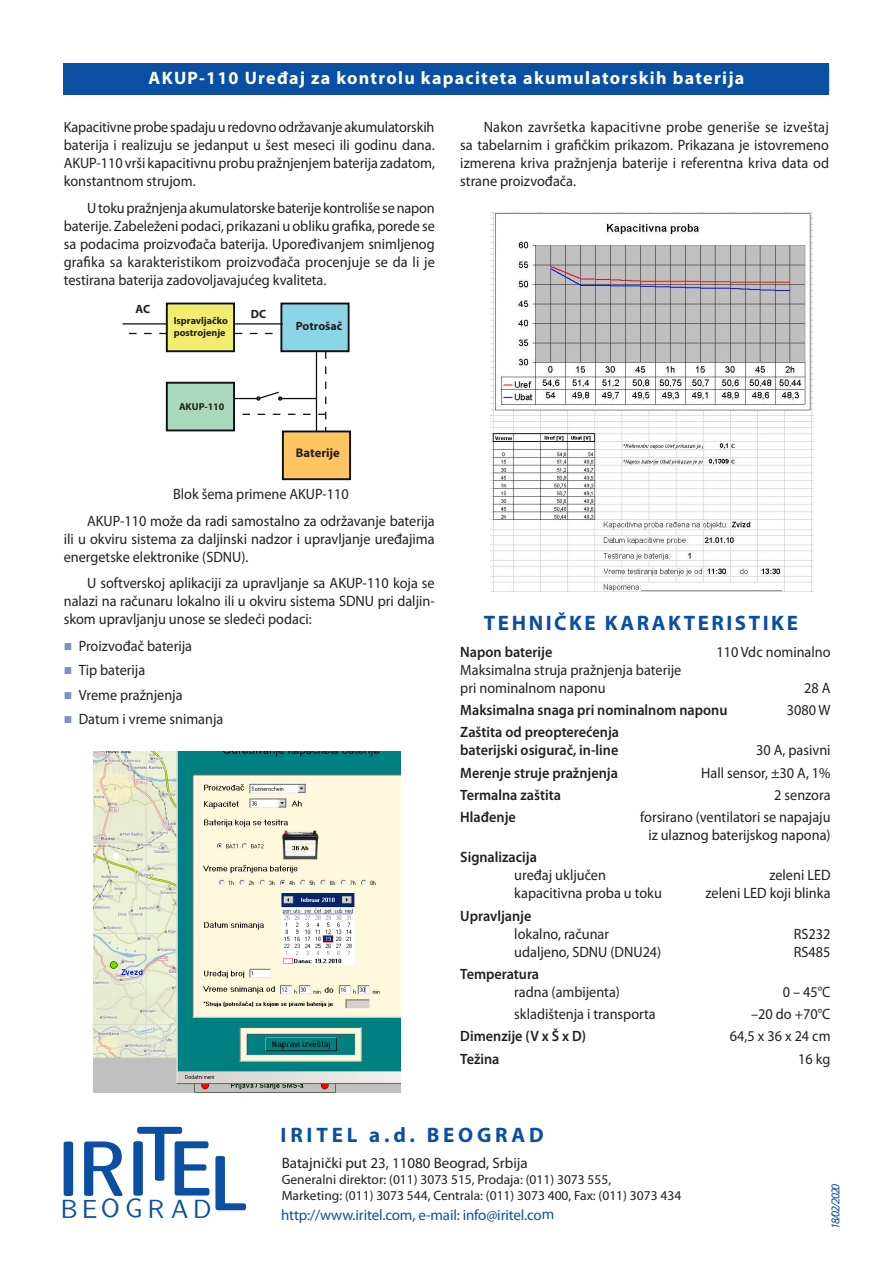
<style>
.page{position:relative;width:893px;height:1263px;background:#fff}
.page>*{position:absolute;margin:0;border:0;box-sizing:border-box;transform-origin:0 0}
.t1{font:81px "CMSSDC10";color:#0a4fa2}
.t2{font:27px "CMSS10";letter-spacing:.46em;color:#0a4fa2}
.Drugi_levo_srpski{font:700 21px "Myriad Pro";letter-spacing:.12em;color:#0a4fa2}
.IRITEL_AD{font:700 21px "Myriad Pro";letter-spacing:.18em;color:#0a4fa2}
.Naslov2{font:700 18px "Myriad Pro";letter-spacing:.07em;color:#fff}
.Drugi_levo_srpski-2{font:15px/18px "Myriad Pro";color:#231f20;text-align:justify;scale:.95 1}
.Podaci-n{font:15px/18px "Myriad Pro";color:#231f20;scale:.95 1}
.Osnovni_levo_10pt{font:15px/18px "Myriad Pro";letter-spacing:-.005em;color:#231f20;text-align:justify;scale:.95 1}
.Podaci-n-2{font:600 15px/18px "Myriad Pro";color:#231f20;scale:.95 1}
.bulet_srpski{font:15px "Myriad Pro";color:#231f20;scale:.95 1}
.www{font:15px "Myriad Pro";letter-spacing:-.01em;color:#0a4fa2}
.Adresa{font:15px "Myriad Pro";color:#231f20}
.Podaci{font:15px "Myriad Pro";color:#231f20;scale:.95 1}
.Telefoni{font:13.5px "Myriad Pro";color:#231f20}
.t3{font:700 12.6px "Myriad Pro";color:#231f20}
.t4{font:700 12px "Myriad Pro";color:#231f20}
.Pub_date{font:italic 12px "Myriad Pro";letter-spacing:-.09em;color:#0a4fa2}
.t5{font:700 10.05px/12.1px "Myriad Pro";color:#231f20}
.s1{font-weight:600}
</style>
<div class="page">
<div style="left:64px;top:64px;width:765px;height:31px;background:#0a4fa2"></div>
<img style="left:94px;top:751px;width:306px;height:342px">
<img style="left:490px;top:213px;width:323px;height:379px">
<div style="left:167px;top:383px;width:67px;height:47px;background:#a9d8bd"></div>
<div style="left:166px;top:382px;width:69px;height:49px;border:2px solid #0c0f13"></div>
<div style="left:167px;top:303px;width:67px;height:48px;background:#f1ed70"></div>
<div style="left:166px;top:303px;width:69px;height:49px;border:2px solid #0c0f13"></div>
<div style="left:281px;top:303px;width:68px;height:48px;background:#8bd5e7"></div>
<div style="left:280px;top:303px;width:70px;height:49px;border:2px solid #0c0f13"></div>
<div style="left:283px;top:431px;width:67px;height:48px;background:#fec562"></div>
<div style="left:282px;top:430px;width:69px;height:50px;border:2px solid #0c0f13"></div>
<hr style="left:122px;top:323px;width:45px;height:1px;background:#0c0f13">
<hr style="left:234px;top:323px;width:49px;height:1px;background:#0c0f13">
<svg style="left:235px;top:333px;width:38px;height:1px"></svg>
<svg style="left:234px;top:351px;width:92px;height:80px"></svg>
<svg style="left:129px;top:333px;width:38px;height:1px"></svg>
<p class="Naslov2" style="left:149px;top:66px;width:597px">AKUP-110 Uređaj za kontrolu kapaciteta akumulatorskih baterija</p>
<p class="Osnovni_levo_10pt" style="left:64px;top:118px;width:392px">Kapacitivne probe spadaju u redovno održavanje akumulatorskih baterija i realizuju se jedanput u šest meseci ili godinu dana.<br>AKUP-110 vrši kapacitivnu probu pražnjenjem baterija zadatom, konstantnom strujom.</p>
<p class="Drugi_levo_srpski-2" style="left:64px;top:198px;width:392px;text-indent:23px">U toku pražnjenja akumulatorske baterije kontroliše se napon baterije. Zabeleženi podaci, prikazani u obliku grafika, porede se sa podacima proizvođača baterija. Upoređivanjem snimljenog grafika sa karakteristikom proizvođača procenjuje se da li je testirana baterija zadovoljavajućeg kvaliteta.</p>
<p class="t4" style="left:135px;top:301px;width:16px">AC</p>
<p class="t4" style="left:251px;top:306px;width:17px">DC</p>
<p class="t5" style="left:174px;top:314px;width:56px">Ispravljačko postrojenje</p>
<p class="t4" style="left:296px;top:318px;width:48px">Potrošač</p>
<p class="Drugi_levo_srpski-2" style="left:460px;top:118px;width:390px;text-indent:23px">Nakon završetka kapacitivne probe generiše se izveštaj sa tabelarnim i grafičkim prikazom. Prikazana je istovremeno izmerena kriva pražnjenja baterije i referentna kriva data od strane proizvođača.</p>
<p class="t5" style="left:179px;top:400px;width:47px">AKUP-110</p>
<p class="t3" style="left:296px;top:444px;width:45px">Baterije</p>
<p class="Drugi_levo_srpski-2" style="left:173px;top:485px;width:186px">Blok šema primene AKUP-110</p>
<p class="Drugi_levo_srpski-2" style="left:64px;top:512px;width:392px;text-indent:23px">AKUP-110 može da radi samostalno za održavanje baterija ili u okviru sistema za daljinski nadzor i upravljanje uređajima energetske elektronike (SDNU).</p>
<p class="Drugi_levo_srpski-2" style="left:64px;top:574px;width:392px;text-indent:23px">U softverskoj aplikaciji za upravljanje sa AKUP-110 koja se nalazi na računaru lokalno ili u okviru sistema SDNU pri daljin&shy;skom upravljanju unose se sledeći podaci:</p>
<p class="bulet_srpski" style="left:79px;top:637px;width:121px">Proizvođač baterija</p>
<p class="bulet_srpski" style="left:79px;top:661px;width:71px">Tip baterija</p>
<p class="bulet_srpski" style="left:79px;top:685px;width:111px">Vreme pražnjenja</p>
<p class="bulet_srpski" style="left:79px;top:710px;width:154px">Datum i vreme snimanja</p>
<p class="Drugi_levo_srpski" style="left:484px;top:609px;width:316px">TEHNIČKE KARAKTERISTIKE</p>
<p class="Podaci-n-2" style="left:460px;top:642px;width:98px">Napon baterije</p>
<p class="Podaci-n" style="left:716px;top:642px;width:122px">110 Vdc nominalno</p>
<p class="Podaci-n" style="left:460px;top:660px;width:234px">Maksimalna struja pražnjenja baterije pri nominalnom naponu</p>
<p class="Podaci-n" style="left:804px;top:678px;width:29px">28 A</p>
<p class="Podaci-n-2" style="left:460px;top:701px;width:283px">Maksimalna snaga pri nominalnom naponu</p>
<p class="Podaci-n" style="left:787px;top:701px;width:48px">3080 W</p>
<p class="Podaci-n-2" style="left:460px;top:723px;width:169px">Zaštita od preopterećenja baterijski osigurač, in-line</p>
<p class="Podaci-n" style="left:756px;top:741px;width:80px">30 A, pasivni</p>
<p class="Podaci-n-2" style="left:460px;top:763px;width:167px">Merenje struje pražnjenja</p>
<p class="Podaci-n" style="left:701px;top:763px;width:138px">Hall sensor, ±30 A, 1%</p>
<p class="Podaci-n-2" style="left:460px;top:785px;width:107px">Termalna zaštita</p>
<p class="Podaci-n" style="left:774px;top:785px;width:61px">2 senzora</p>
<p class="Podaci-n-2" style="left:460px;top:808px;width:60px">Hlađenje</p>
<p class="Podaci-n" style="left:640px;top:808px;width:202px;text-align:center">forsirano (ventilatori se napajaju iz ulaznog baterijskog napona)</p>
<p class="Podaci-n" style="left:514px;top:848px;width:98px;text-indent:-54px"><span class="s1">Signalizacija<br></span>uređaj uključen</p>
<p class="Podaci-n" style="left:769px;top:866px;width:66px">zeleni LED</p>
<p class="Podaci-n" style="left:514px;top:884px;width:157px">kapacitivna proba u toku</p>
<p class="Podaci-n" style="left:706px;top:884px;width:133px">zeleni LED koji blinka</p>
<p class="Podaci-n" style="left:514px;top:906px;width:101px;text-indent:-54px"><span class="s1">Upravljanje<br></span>lokalno, računar</p>
<p class="Podaci-n" style="left:794px;top:924px;width:40px">RS232</p>
<p class="Podaci-n" style="left:514px;top:942px;width:156px">udaljeno, SDNU (DNU24)</p>
<p class="Podaci-n" style="left:794px;top:942px;width:40px">RS485</p>
<p class="Podaci-n" style="left:514px;top:964px;width:113px;text-indent:-54px"><span class="s1">Temperatura<br></span>radna (ambijenta)</p>
<p class="Podaci-n" style="left:783px;top:982px;width:52px">0 – 45°C</p>
<p class="Podaci" style="left:514px;top:1005px;width:150px">skladištenja i transporta</p>
<p class="Podaci" style="left:751px;top:1005px;width:85px">–20 do +70°C</p>
<p class="Podaci-n-2" style="left:460px;top:1027px;width:134px">Dimenzije (V x Š x D)</p>
<p class="Podaci-n" style="left:730px;top:1027px;width:107px">64,5 x 36 x 24 cm</p>
<p class="Podaci-n-2" style="left:460px;top:1049px;width:43px">Težina</p>
<p class="Podaci-n" style="left:798px;top:1049px;width:35px">16 kg</p>
<p class="t1" style="left:57px;top:1135px;width:142px">IR ITE</p>
<p class="t2" style="left:61px;top:1198px;width:144px">BEOGRAD</p>
<p class="t1" style="left:209px;top:1150px;width:31px">L</p>
<p class="IRITEL_AD" style="left:281px;top:1121px;width:265px">IRITEL a.d. BEOGRAD</p>
<p class="Adresa" style="left:282px;top:1153px;width:248px">Batajnički put 23, 11080 Beograd, Srbija</p>
<p class="Telefoni" style="left:282px;top:1171px;width:331px">Generalni direktor: (011) 3073 515, Prodaja: (011) 3073 555,</p>
<p class="Telefoni" style="left:282px;top:1187px;width:401px">Marketing: (011) 3073 544, Centrala: (011) 3073 400, Fax: (011) 3073 434</p>
<p class="www" style="left:281px;top:1205px;width:275px">http://www.iritel.com, e-mail: info@iritel.com</p>
<p class="Pub_date" style="left:828px;top:1229px;width:47px;rotate:-90deg">18/02/2020</p>
</div>
